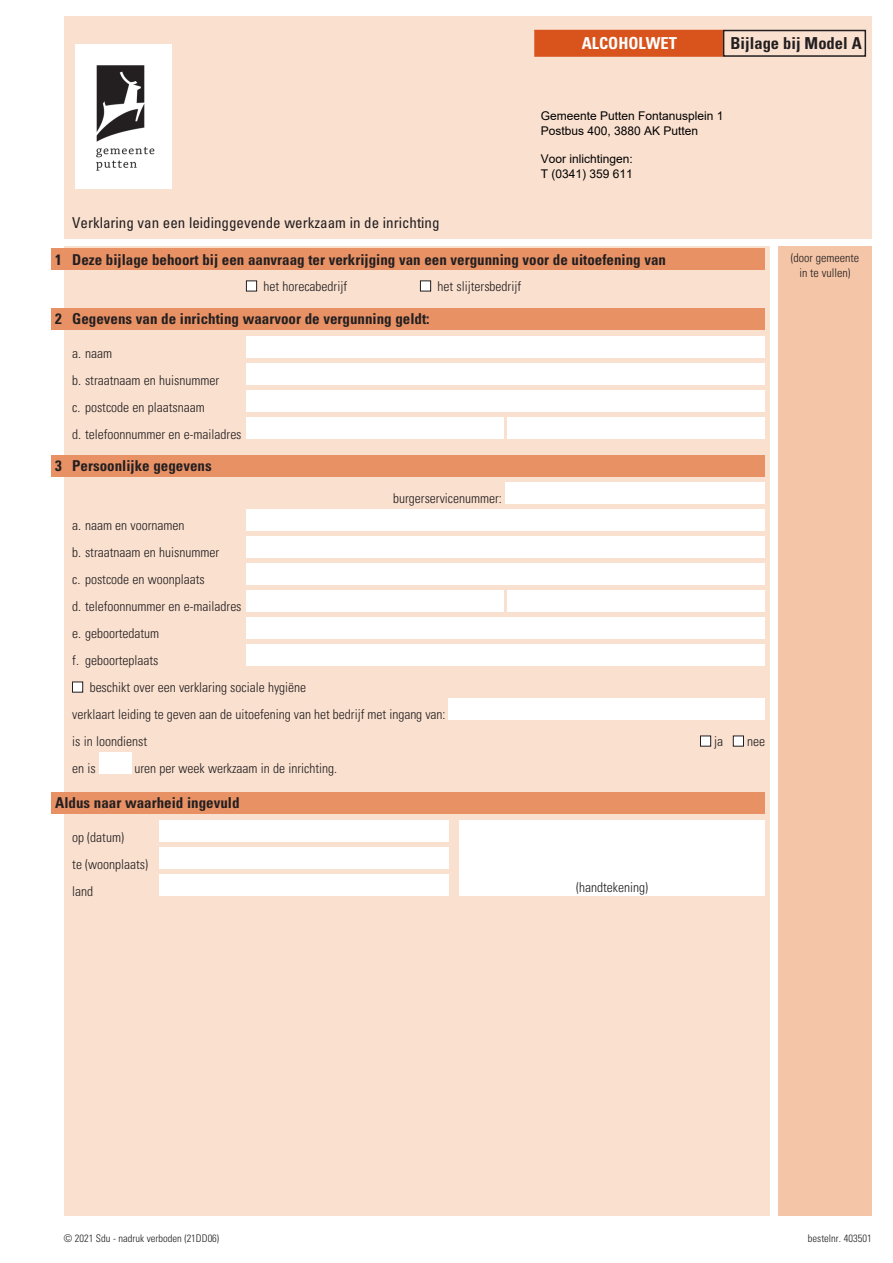
<style>
.page{position:relative;width:893px;height:1263px;background:#fff}
.page>*{position:absolute;margin:0;border:0;box-sizing:border-box;transform-origin:0 0}
.Normaal{font:700 condensed 16.5px "Univers LT Pro";color:#231f20}
.Normaal-2{font:700 condensed 16.5px "Univers LT Pro";color:#fff}
.kop{font:700 condensed 15px "Univers LT Pro";color:#231f20}
.Normaal-3{font:condensed 15px "Univers LT Pro";color:#231f20}
.invultekst{font:300 condensed 13.5px "Univers LT Pro";color:#231f20}
.Normaal-4{font:300 condensed 13.5px "Univers LT Pro";color:#231f20}
.t1{font:12px/14.4px "Arial";color:#000}
.Normaal-5{font:300 condensed 12px "Univers LT Pro";color:#231f20}
.Normaal-6{font:300 condensed 10.5px "Univers LT Pro";color:#231f20}
</style>
<div class="page">
<div style="left:64px;top:16px;width:808px;height:222px;background:#fae0cf"></div>
<div style="left:64px;top:247px;width:706px;height:969px;background:#fae0cf"></div>
<div style="left:778px;top:247px;width:94px;height:969px;background:#f5c5a7"></div>
<div style="left:246px;top:281px;width:11px;height:10px;background:#fff;border:1px solid #231f20"></div>
<div style="left:420px;top:281px;width:11px;height:10px;background:#fff;border:1px solid #231f20"></div>
<div style="left:247px;top:336px;width:518px;height:22px;background:#fff"></div>
<div style="left:247px;top:363px;width:518px;height:22px;background:#fff"></div>
<div style="left:247px;top:390px;width:518px;height:22px;background:#fff"></div>
<div style="left:247px;top:417px;width:257px;height:22px;background:#fff"></div>
<div style="left:508px;top:417px;width:257px;height:22px;background:#fff"></div>
<div style="left:505px;top:482px;width:260px;height:21px;background:#fff"></div>
<div style="left:247px;top:509px;width:518px;height:21px;background:#fff"></div>
<div style="left:247px;top:536px;width:518px;height:21px;background:#fff"></div>
<div style="left:247px;top:563px;width:518px;height:21px;background:#fff"></div>
<div style="left:247px;top:590px;width:257px;height:21px;background:#fff"></div>
<div style="left:508px;top:590px;width:257px;height:21px;background:#fff"></div>
<div style="left:247px;top:617px;width:518px;height:21px;background:#fff"></div>
<div style="left:247px;top:644px;width:518px;height:21px;background:#fff"></div>
<div style="left:72px;top:682px;width:11px;height:10px;background:#fff;border:1px solid #231f20"></div>
<div style="left:449px;top:698px;width:316px;height:21px;background:#fff"></div>
<div style="left:700px;top:736px;width:11px;height:10px;background:#fff;border:1px solid #231f20"></div>
<div style="left:733px;top:736px;width:11px;height:10px;background:#fff;border:1px solid #231f20"></div>
<div style="left:99px;top:752px;width:32px;height:21px;background:#fff"></div>
<div style="left:51px;top:249px;width:714px;height:21px;background:#e89165"></div>
<div style="left:51px;top:308px;width:714px;height:22px;background:#e89165"></div>
<div style="left:51px;top:455px;width:714px;height:21px;background:#e89165"></div>
<div style="left:51px;top:792px;width:714px;height:22px;background:#e89165"></div>
<div style="left:159px;top:821px;width:289px;height:21px;background:#fff"></div>
<div style="left:159px;top:848px;width:289px;height:21px;background:#fff"></div>
<div style="left:159px;top:875px;width:289px;height:21px;background:#fff"></div>
<div style="left:459px;top:821px;width:306px;height:75px;background:#fff"></div>
<div style="left:534px;top:30px;width:189px;height:27px;background:#d9531c;border:2px solid #d9531c"></div>
<div style="left:723px;top:30px;width:143px;height:27px;border:2px solid #231f20"></div>
<img style="left:75px;top:45px;width:96px;height:144px">
<p class="Normaal-2" style="left:582px;top:33px;width:97px">ALCOHOLWET</p>
<p class="Normaal" style="left:731px;top:33px;width:133px">Bijlage bij Model A</p>
<p class="Normaal-3" style="left:72px;top:213px;width:369px">Verklaring van een leidinggevende werkzaam in de inrichting</p>
<p class="t1" style="left:541px;top:109px;width:184px">Gemeente Putten Fontanusplein 1<br>Postbus 400, 3880 AK Putten</p>
<p class="t1" style="left:541px;top:152px;width:94px">Voor inlichtingen:<br>T (0341) 359 611</p>
<p class="kop" style="left:55px;top:250px;width:612px">1 Deze bijlage behoort bij een aanvraag ter verkrijging van een vergunning voor de uitoefening van</p>
<p class="invultekst" style="left:264px;top:277px;width:85px">het horecabedrijf</p>
<p class="invultekst" style="left:438px;top:277px;width:85px">het slijtersbedrijf</p>
<p class="kop" style="left:55px;top:310px;width:376px">2 Gegevens van de inrichting waarvoor de vergunning geldt:</p>
<p class="Normaal-4" style="left:72px;top:344px;width:41px">a. naam</p>
<p class="Normaal-4" style="left:72px;top:371px;width:148px">b. straatnaam en huisnummer</p>
<p class="Normaal-4" style="left:72px;top:398px;width:134px">c. postcode en plaatsnaam</p>
<p class="Normaal-4" style="left:72px;top:425px;width:171px">d. telefoonnummer en e-mailadres</p>
<p class="kop" style="left:55px;top:457px;width:158px">3 Persoonlijke gegevens</p>
<p class="Normaal-4" style="left:393px;top:489px;width:110px">burgerservicenummer:</p>
<p class="Normaal-4" style="left:72px;top:516px;width:114px">a. naam en voornamen</p>
<p class="Normaal-4" style="left:72px;top:543px;width:148px">b. straatnaam en huisnummer</p>
<p class="Normaal-4" style="left:72px;top:570px;width:134px">c. postcode en woonplaats</p>
<p class="Normaal-4" style="left:72px;top:597px;width:171px">d. telefoonnummer en e-mailadres</p>
<p class="Normaal-4" style="left:72px;top:624px;width:88px">e. geboortedatum</p>
<p class="Normaal-4" style="left:72px;top:651px;width:88px">f. geboorteplaats</p>
<p class="invultekst" style="left:90px;top:678px;width:218px">beschikt over een verklaring sociale hygiëne</p>
<p class="invultekst" style="left:72px;top:705px;width:375px">verklaart leiding te geven aan de uitoefening van het bedrijf met ingang van:</p>
<p class="invultekst" style="left:72px;top:732px;width:76px">is in loondienst</p>
<p class="invultekst" style="left:714px;top:732px;width:10px">ja</p>
<p class="invultekst" style="left:747px;top:732px;width:19px">nee</p>
<p class="invultekst" style="left:72px;top:759px;width:25px">en is</p>
<p class="invultekst" style="left:134px;top:759px;width:204px">uren per week werkzaam in de inrichting.</p>
<p class="kop" style="left:55px;top:794px;width:186px">Aldus naar waarheid ingevuld</p>
<p class="invultekst" style="left:72px;top:828px;width:53px">op (datum)</p>
<p class="invultekst" style="left:72px;top:855px;width:77px">te (woonplaats)</p>
<p class="invultekst" style="left:72px;top:882px;width:22px">land</p>
<p class="invultekst" style="left:576px;top:878px;width:73px">(handtekening)</p>
<p class="Normaal-5" style="left:791px;top:249px;width:70px">(door gemeente</p>
<p class="Normaal-5" style="left:799px;top:264px;width:53px">in te vullen)</p>
<p class="Normaal-6" style="left:64px;top:1231px;width:157px">© 2021 Sdu - nadruk verboden (21DD06)</p>
<p class="Normaal-6" style="left:808px;top:1231px;width:65px">bestelnr. 403501</p>
</div>
